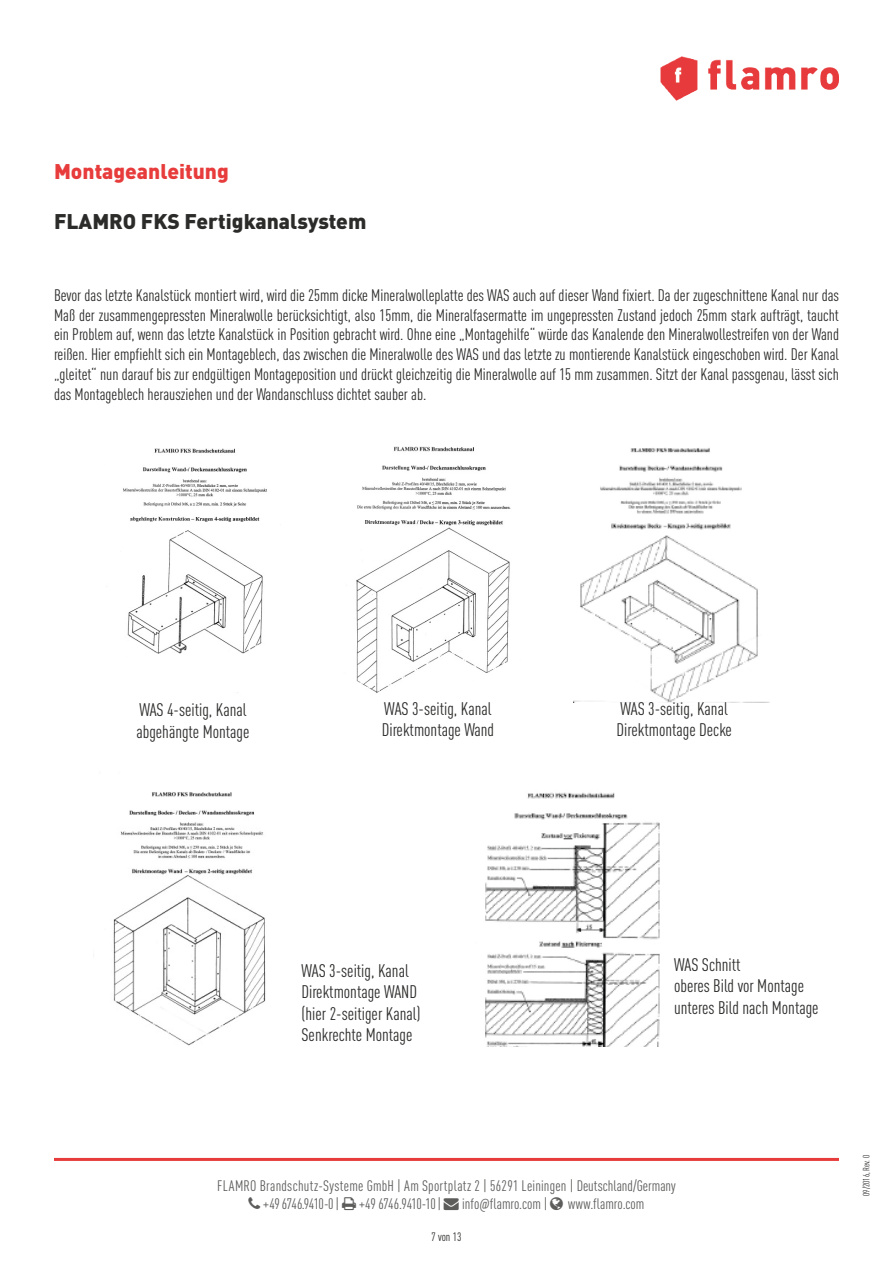
<style>
.page{position:relative;width:893px;height:1263px;background:#fff}
.page>*{position:absolute;margin:0;border:0;box-sizing:border-box;transform-origin:0 0}
.t1{font:900 21px "DIN Pro";color:#2b2b2a}
.t2{font:900 21px "DIN Pro";color:#e73c3b}
.t3{font:condensed 18px/21.6px "DIN Pro";color:#2b2b2a}
.t4{font:condensed 16.5px/19.8px "DIN Pro";color:#2b2b2a;text-align:justify}
.t5{font:condensed 15px/18px "DIN Pro";letter-spacing:.01em;color:#5c5c5b}
.t6{font:condensed 15px "DIN Pro";letter-spacing:-.01em;color:#5c5c5b}
.t7{font:condensed 12px "DIN Pro";color:#2b2b2a}
.t8{font:condensed 9px "DIN Pro";color:#2b2b2a}
</style>
<div class="page">
<hr style="left:54px;top:1158px;width:785px;height:3px;background:#e73c3b">
<img style="left:660px;top:56px;width:179px;height:44px">
<img style="left:123px;top:448px;width:144px;height:245px">
<img style="left:356px;top:446px;width:155px;height:247px">
<img style="left:113px;top:792px;width:153px;height:254px">
<img style="left:573px;top:448px;width:195px;height:254px">
<img style="left:485px;top:792px;width:175px;height:254px">
<p class="t2" style="left:54px;top:153px;width:176px">Montageanleitung</p>
<p class="t1" style="left:54px;top:204px;width:314px">FLAMRO FKS Fertigkanalsystem</p>
<p class="t4" style="left:54px;top:284px;width:787px">Bevor das letzte Kanalstück montiert wird, wird die 25mm dicke Mineralwolleplatte des WAS auch auf dieser Wand fixiert. Da der zugeschnittene Kanal nur das Maß der zusammengepressten Mineralwolle berücksichtigt, also 15mm, die Mineralfasermatte im ungepressten Zustand jedoch 25mm stark aufträgt, taucht ein Problem auf, wenn das letzte Kanalstück in Position gebracht wird. Ohne eine „Montagehilfe“ würde das Kanalende den Mineralwollestreifen von der Wand reißen. Hier empfiehlt sich ein Montageblech, das zwischen die Mineralwolle des WAS und das letzte zu montierende Kanalstück eingeschoben wird. Der Kanal „gleitet“ nun darauf bis zur endgültigen Montageposition und drückt gleichzeitig die Mineralwolle auf 15 mm zusammen. Sitzt der Kanal passgenau, lässt sich das Montageblech herausziehen und der Wandanschluss dichtet sauber ab.</p>
<p class="t3" style="left:136px;top:698px;width:115px">WAS 4-seitig, Kanal abgehängte Montage</p>
<p class="t3" style="left:382px;top:696px;width:114px">WAS 3-seitig, Kanal<br>Direktmontage Wand</p>
<p class="t3" style="left:617px;top:696px;width:117px">WAS 3-seitig, Kanal<br>Direktmontage Decke</p>
<p class="t3" style="left:302px;top:958px;width:121px">WAS 3-seitig, Kanal<br>Direktmontage WAND (hier 2-seitiger Kanal)<br>Senkrechte Montage</p>
<p class="t3" style="left:674px;top:952px;width:146px">WAS Schnitt<br>oberes Bild vor Montage unteres Bild nach Montage</p>
<p class="t5" style="left:263px;top:1176px;width:414px;text-indent:-46px">FLAMRO Brandschutz-Systeme GmbH | Am Sportplatz 2 | 56291 Leiningen | Deutschland/Germany +49 6746.9410-0 |</p>
<p class="t6" style="left:359px;top:1193px;width:190px">+49 6746.9410-10 | → info@flamro.com |</p>
<p class="t5" style="left:568px;top:1194px;width:78px">www.flamro.com</p>
<p class="t7" style="left:431px;top:1228px;width:31px">7 von 13</p>
<p class="t8" style="left:860px;top:1196px;width:43px;rotate:-90deg">09/2016, Rev. 0</p>
</div>
